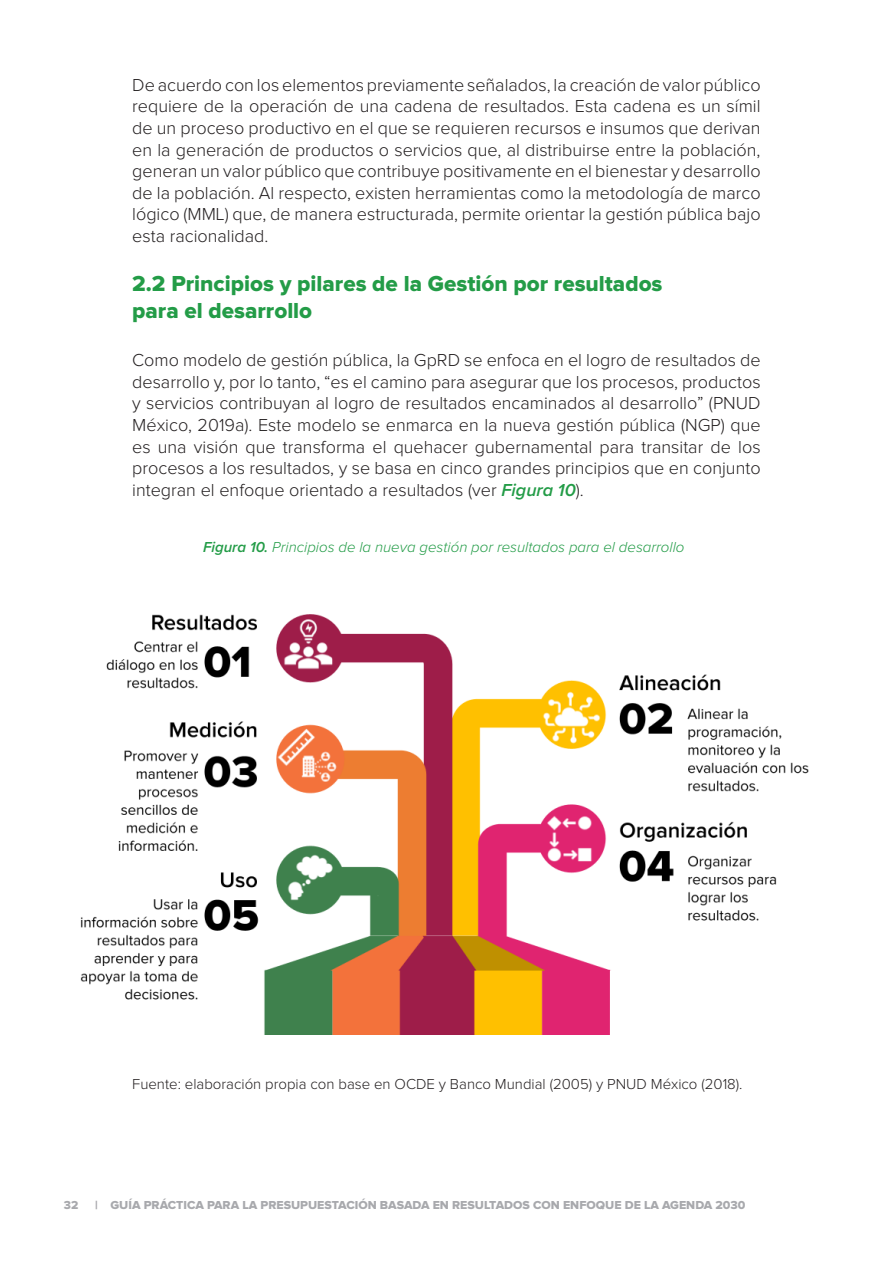
<style>
.page{position:relative;width:893px;height:1263px;background:#fff}
.page>*{position:absolute;margin:0;border:0;box-sizing:border-box;transform-origin:0 0}
.t1{font:22.5px/27px "Proxima Nova Extrabld";color:#239c47}
.t2{font:300 18px/21.6px "Proxima Nova";color:#231f20;text-align:justify}
.t3{font:300 15px "Proxima Nova";color:#231f20}
.t4{font:italic 300 15px "Proxima Nova";color:#239c47}
.t5{font:12px "Proxima Nova Extrabld";color:#a8a9ad}
.s1{font-weight:600;font-style:italic;color:#239c47}
.s2{font-weight:600}
</style>
<div class="page">
<img style="left:80px;top:614px;width:729px;height:420px">
<p class="t2" style="left:132px;top:74px;width:630px">De acuerdo con los elementos previamente señalados, la creación de valor público requiere de la operación de una cadena de resultados. Esta cadena es un símil de un proceso productivo en el que se requieren recursos e insumos que derivan en la generación de productos o servicios que, al distribuirse entre la población, generan un valor público que contribuye positivamente en el bienestar y desarrollo de la población. Al respecto, existen herramientas como la metodología de marco lógico (MML) que, de manera estructurada, permite orientar la gestión pública bajo esta racionalidad.</p>
<p class="t1" style="left:132px;top:270px;width:532px">2.2 Principios y pilares de la Gestión por resultados para el desarrollo</p>
<p class="t2" style="left:132px;top:350px;width:630px">Como modelo de gestión pública, la GpRD se enfoca en el logro de resultados de desarrollo y, por lo tanto, “es el camino para asegurar que los procesos, productos y servicios contribuyan al logro de resultados encaminados al desarrollo” (PNUD México, 2019a). Este modelo se enmarca en la nueva gestión pública (NGP) que es una visión que transforma el quehacer gubernamental para transitar de los procesos a los resultados, y se basa en cinco grandes principios que en conjunto integran el enfoque orientado a resultados (ver <span class="s1">Figura 10</span>).</p>
<p class="t4" style="left:203px;top:540px;width:483px"><span class="s2">Figura 10.</span> Principios de la nueva gestión por resultados para el desarrollo</p>
<p class="t3" style="left:132px;top:1076px;width:612px">Fuente: elaboración propia con base en OCDE y Banco Mundial (2005) y PNUD México (2018).</p>
<p class="t5" style="left:64px;top:1198px;width:16px">32</p>
<p class="t5" style="left:95px;top:1198px;width:652px">| GUÍA PRÁCTICA PARA LA PRESUPUESTACIÓN BASADA EN RESULTADOS CON ENFOQUE DE LA AGENDA 2030</p>
</div>
